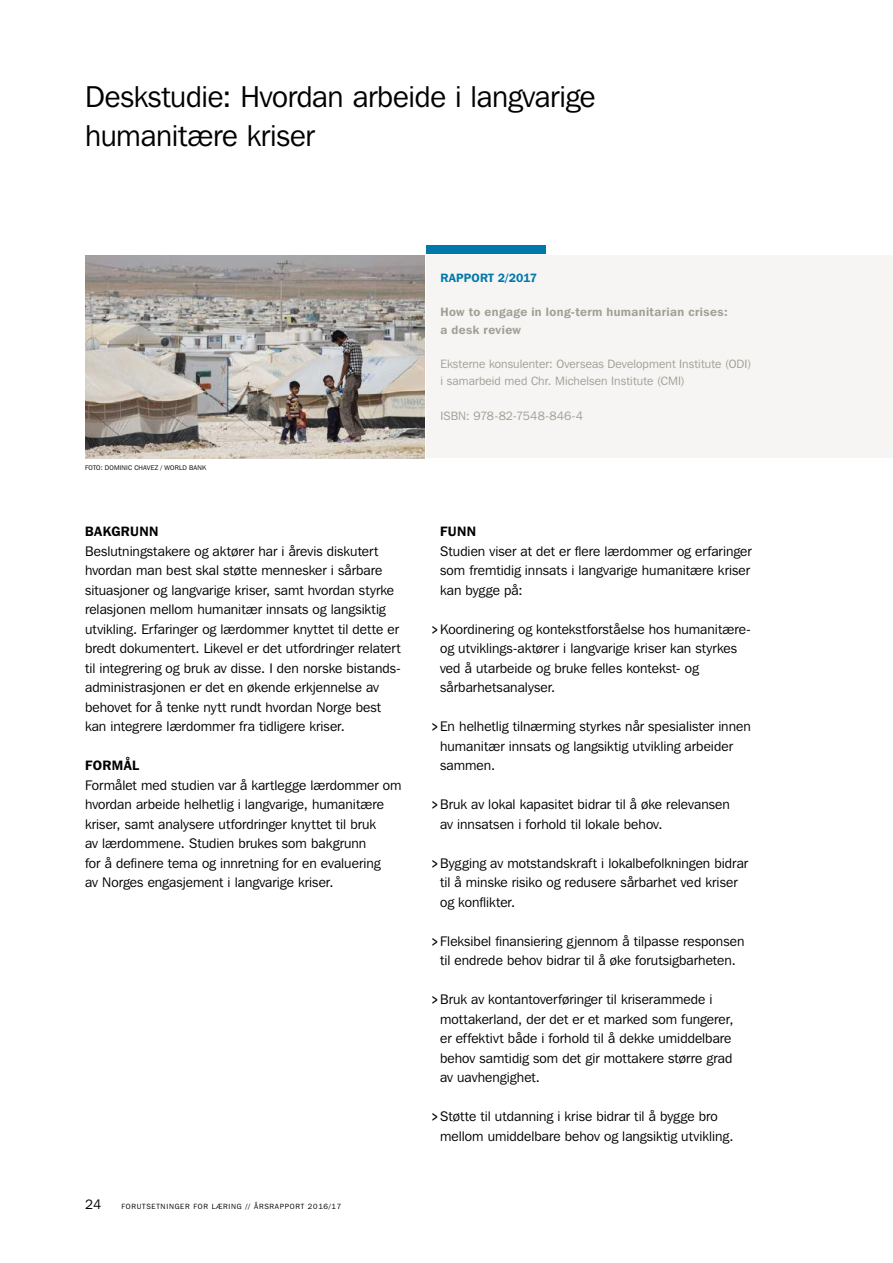
<style>
.page{position:relative;width:893px;height:1263px;background:#fff}
.page>*{position:absolute;margin:0;border:0;box-sizing:border-box;transform-origin:0 0}
.t1{font:30px/39px "Franklin Gothic IT Cby BT";letter-spacing:-.01em;color:#000}
.t2{font:13.8px/19.5px "Franklin Gothic IT Cby BT";letter-spacing:.005em;color:#000}
.t3{font:600 13.5px "Franklin Gothic IT Cby BT";letter-spacing:.03em;color:#000}
.t4{font:13.5px "Franklin Gothic IT Cby BT";color:#000}
.t5{font:12px/17.2px "Franklin Gothic IT Cby BT";letter-spacing:.01em;color:#a39f94}
.t6{font:600 12px/17.2px "Franklin Gothic IT Cby BT";letter-spacing:.035em;color:#a39f94}
.t7{font:600 12px "Franklin Gothic IT Cby BT";letter-spacing:.015em;color:#0079aa}
.t8{font:7.5px "Franklin Gothic IT Cby BT";letter-spacing:.1em;color:#000}
.t9{font:6.75px "Franklin Gothic IT Cby BT";letter-spacing:.03em;color:#000}
.s1{font-weight:600}
</style>
<div class="page">
<div style="left:426px;top:256px;width:467px;height:202px;background:#f6f5f4"></div>
<div style="left:426px;top:245px;width:119px;height:9px;background:#0079aa"></div>
<img style="left:85px;top:256px;width:339px;height:202px">
<h1 class="t1" style="left:85px;top:77px;width:512px">Deskstudie: Hvordan arbeide i langvarige humanitære kriser</h1>
<p class="t9" style="left:85px;top:464px;width:123px">FOTO: DOMINIC CHAVEZ / WORLD BANK</p>
<p class="t3" style="left:85px;top:523px;width:75px">BAKGRUNN</p>
<p class="t2" style="left:85px;top:541px;width:317px">Beslutningstakere og aktører har i årevis diskutert hvordan man best skal støtte mennesker i sårbare situasjoner og langvarige kriser, samt hvordan styrke relasjonen mellom humanitær innsats og langsiktig utvikling. Erfaringer og lærdommer knyttet til dette er bredt dokumentert. Likevel er det utfordringer relatert til integrering og bruk av disse. I den norske bistands&shy;administrasjonen er det en økende erkjennelse av behovet for å tenke nytt rundt hvordan Norge best kan integrere lærdommer fra tidligere kriser.</p>
<p class="t3" style="left:85px;top:757px;width:56px">FORMÅL</p>
<p class="t2" style="left:85px;top:775px;width:318px">Formålet med studien var å kartlegge lærdommer om hvordan arbeide helhetlig i langvarige, humanitære kriser, samt analysere utfordringer knyttet til bruk<br>av lærdommene. Studien brukes som bakgrunn<br>for å definere tema og innretning for en evaluering<br>av Norges engasjement i langvarige kriser.</p>
<p class="t4" style="left:85px;top:1196px;width:18px">24</p>
<p class="t8" style="left:121px;top:1202px;width:221px">FORUTSETNINGER FOR LÆRING // ÅRSRAPPORT 2016/17</p>
<p class="t7" style="left:440px;top:270px;width:98px">RAPPORT 2/2017</p>
<p class="t6" style="left:440px;top:303px;width:289px">How to engage in long-term humanitarian crises: a desk review</p>
<p class="t5" style="left:440px;top:355px;width:312px">Eksterne konsulenter: Overseas Development Institute (ODI) i samarbeid med Chr. Michelsen Institute (CMI)</p>
<p class="t5" style="left:440px;top:407px;width:144px">ISBN: 978-82-7548-846-4</p>
<p class="t3" style="left:440px;top:523px;width:38px">FUNN</p>
<p class="t2" style="left:440px;top:541px;width:313px;text-align:justify">Studien viser at det er flere lærdommer og erfaringer som fremtidig innsats i langvarige humanitære kriser kan bygge på:</p>
<p class="t2" style="left:440px;top:619px;width:312px;text-indent:-9px"><span class="s1">&gt;</span> Koordinering og kontekstforståelse hos humanitære&shy;og utviklings-aktører i langvarige kriser kan styrkes ved å utarbeide og bruke felles kontekst- og sårbarhetsanalyser.</p>
<p class="t2" style="left:440px;top:716px;width:312px;text-indent:-9px"><span class="s1">&gt;</span> En helhetlig tilnærming styrkes når spesialister innen humanitær innsats og langsiktig utvikling arbeider sammen.</p>
<p class="t2" style="left:440px;top:794px;width:291px;text-indent:-9px"><span class="s1">&gt;</span> Bruk av lokal kapasitet bidrar til å øke relevansen av innsatsen i forhold til lokale behov.</p>
<p class="t2" style="left:440px;top:853px;width:310px;text-indent:-9px"><span class="s1">&gt;</span> Bygging av motstandskraft i lokalbefolkningen bidrar til å minske risiko og redusere sårbarhet ved kriser og konflikter.</p>
<p class="t2" style="left:432px;top:931px;width:314px;text-align:center"><span class="s1">&gt;</span> Fleksibel finansiering gjennom å tilpasse responsen til endrede behov bidrar til å øke forutsigbarheten.</p>
<p class="t2" style="left:440px;top:989px;width:295px;text-indent:-9px"><span class="s1">&gt;</span> Bruk av kontantoverføringer til kriserammede i mottakerland, der det er et marked som fungerer, er effektivt både i forhold til å dekke umiddelbare behov samtidig som det gir mottakere større grad av uavhengighet.</p>
<p class="t2" style="left:440px;top:1106px;width:295px;text-indent:-9px"><span class="s1">&gt;</span> Støtte til utdanning i krise bidrar til å bygge bro mellom umiddelbare behov og langsiktig utvikling.</p>
</div>
